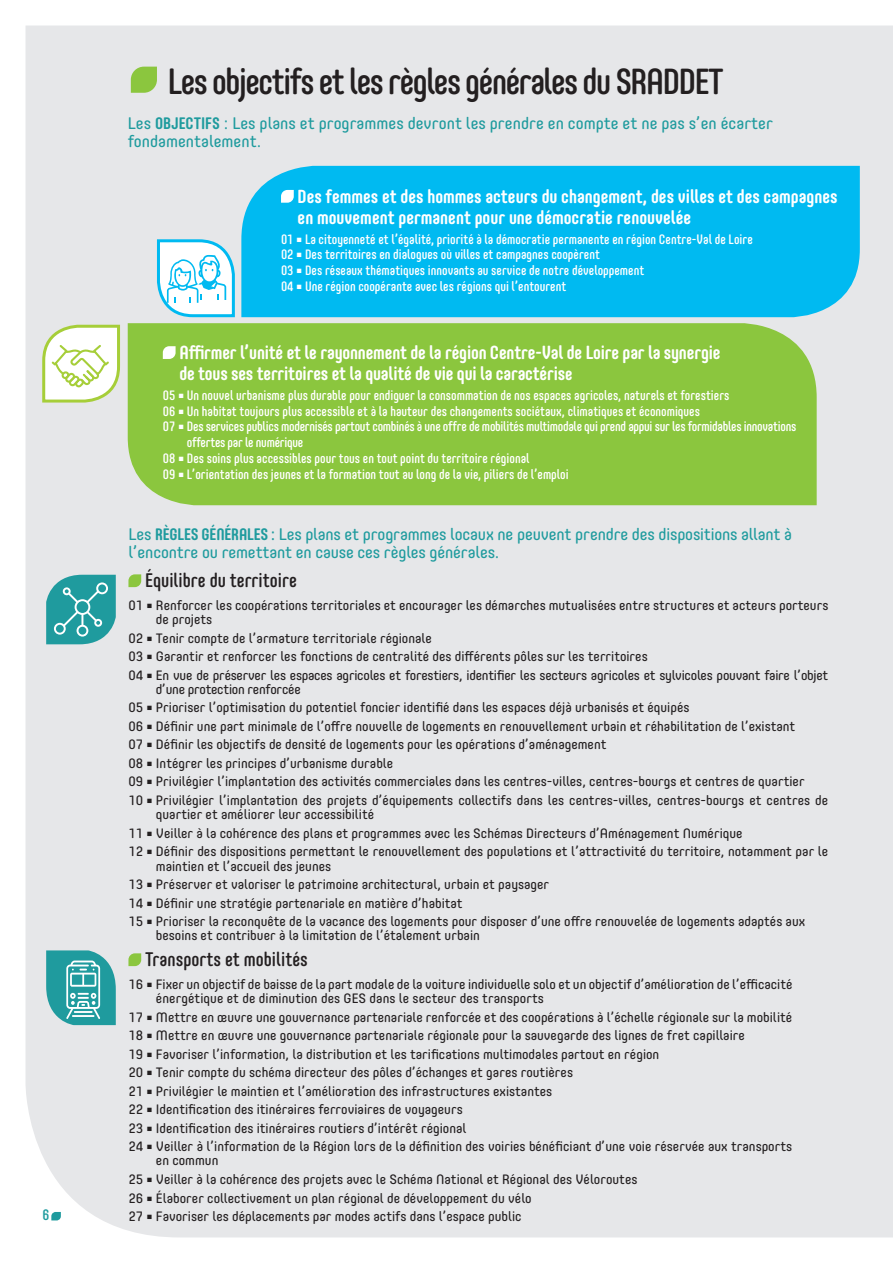
<style>
.page{position:relative;width:893px;height:1263px;background:#fff}
.page>*{position:absolute;margin:0;border:0;box-sizing:border-box;transform-origin:0 0}
.t1{font:500 condensed 36px "Core Mellow";letter-spacing:-.04em;color:#231f20}
.t2{font:500 condensed 19.5px "Core Mellow";color:#231f20}
.t3{font:700 condensed 18.75px/21px "Core Mellow";letter-spacing:-.01em;color:#fff}
.t4{font:16.5px/18px "Core Mellow";letter-spacing:-.01em;color:#1f9b9e}
.t5{font:500 condensed 15px "Core Mellow";color:#1f9b9e}
.t6{font:13.5px/18.5px "Core Mellow";color:#231f20}
.t7{font:500 condensed 13.5px/15.8px "Core Mellow";color:#fff}
.t8{font:500 condensed 13.5px "Core Mellow";letter-spacing:-.02em;color:#fff}
.s1{font-weight:700;font-stretch:condensed}
.s2{font-size:18px}
.s3{font-weight:500;font-stretch:condensed}
</style>
<div class="page">
<div style="left:26px;top:26px;width:867px;height:1211px;background:#e6e7e9"></div>
<svg style="left:51px;top:1212px;width:10px;height:8px"></svg>
<div style="left:128px;top:323px;width:689px;height:182px;background:#8bc63e"></div>
<div style="left:241px;top:166px;width:619px;height:151px;background:#00baf1"></div>
<svg style="left:128px;top:953px;width:13px;height:13px"></svg>
<svg style="left:281px;top:190px;width:13px;height:13px"></svg>
<svg style="left:163px;top:346px;width:13px;height:13px"></svg>
<svg style="left:128px;top:574px;width:13px;height:13px"></svg>
<svg style="left:131px;top:67px;width:26px;height:26px"></svg>
<svg style="left:46px;top:950px;width:70px;height:75px;background:#53b0b3"></svg>
<svg style="left:46px;top:575px;width:70px;height:69px;background:#47abae"></svg>
<svg style="left:155px;top:238px;width:81px;height:81px"></svg>
<svg style="left:41px;top:323px;width:81px;height:81px"></svg>
<p class="t5" style="left:43px;top:1204px;width:8px">6</p>
<h1 class="t1" style="left:168px;top:55px;width:558px">Les objectifs et les règles générales du SRADDET</h1>
<p class="t4" style="left:128px;top:113px;width:647px">Les <span class="s1">OBJECTIFS</span> : Les plans et programmes devront les prendre en compte et ne pas s’en écarter fondamentalement.</p>
<h3 class="t3" style="left:298px;top:185px;width:541px">Des femmes et des hommes acteurs du changement, des villes et des campagnes en mouvement permanent pour une démocratie renouvelée</h3>
<p class="t7" style="left:281px;top:231px;width:473px">01 ▪ La citoyenneté et l’égalité, priorité à la démocratie permanente en région Centre-Val de Loire 02 ▪ Des territoires en dialogues où villes et campagnes coopèrent<br>03 ▪ Des réseaux thématiques innovants au service de notre développement<br>04 ▪ Une région coopérante avec les régions qui l’entourent</p>
<h3 class="t3" style="left:179px;top:341px;width:543px">Affirmer l’unité et le rayonnement de la région Centre-Val de Loire par la synergie de tous ses territoires et la qualité de vie qui la caractéris<span class="s2">e</span></h3>
<p class="t7" style="left:163px;top:387px;width:568px">05 ▪ Un nouvel urbanisme plus durable pour endiguer la consommation de nos espaces agricoles, naturels et forestiers</p>
<p class="t7" style="left:163px;top:403px;width:539px">06 ▪ Un habitat toujours plus accessible et à la hauteur des changements sociétaux, climatiques et économiques</p>
<p class="t8" style="left:163px;top:417px;width:635px">07 ▪ Des services publics modernisés partout combinés à une offre de mobilités multimodale qui prend appui sur les formidables innovations</p>
<p class="t8" style="left:187px;top:432px;width:118px">offertes par le numérique</p>
<p class="t7" style="left:163px;top:450px;width:368px">08 ▪ Des soins plus accessibles pour tous en tout point du territoire régional</p>
<p class="t7" style="left:163px;top:466px;width:407px">09 ▪ L’orientation des jeunes et la formation tout au long de la vie, piliers de l’emploi</p>
<p class="t4" style="left:128px;top:525px;width:665px">Les <span class="s1">RÈGLES GÉNÉRALES</span> <span class="s3">:</span> Les plans et programmes locaux ne peuvent prendre des dispositions allant à l’encontre ou remettant en cause ces règles générales.</p>
<h2 class="t2" style="left:145px;top:566px;width:153px">Équilibre du territoire</h2>
<p class="t6" style="left:156px;top:597px;width:674px;line-height:14.2px;text-indent:-27px">01 ▪ Renforcer les coopérations territoriales et encourager les démarches mutualisées entre structures et acteurs porteurs de projets</p>
<p class="t6" style="left:128px;top:628px;width:701px">02 ▪ Tenir compte de l’armature territoriale régionale<br>03 ▪ Garantir et renforcer les fonctions de centralité des différents pôles sur les territoires<br>04 ▪ En vue de préserver les espaces agricoles et forestiers, identifier les secteurs agricoles et sylvicoles pouvant faire l’objet</p>
<p class="t6" style="left:128px;top:679px;width:701px;text-indent:27px">d’une protection renforcée<br>05 ▪ Prioriser l’optimisation du potentiel foncier identifié dans les espaces déjà urbanisés et équipés<br>06 ▪ Définir une part minimale de l’offre nouvelle de logements en renouvellement urbain et réhabilitation de l’existant<br>07 ▪ Définir les objectifs de densité de logements pour les opérations d’aménagement<br>08 ▪ Intégrer les principes d’urbanisme durable<br>09 ▪ Privilégier l’implantation des activités commerciales dans les centres-villes, centres-bourgs et centres de quartier<br>10 ▪ Privilégier l’implantation des projets d’équipements collectifs dans les centres-villes, centres-bourgs et centres de</p>
<p class="t6" style="left:128px;top:805px;width:701px;text-indent:27px">quartier et améliorer leur accessibilité<br>11 ▪ Veiller à la cohérence des plans et programmes avec les Schémas Directeurs d’Aménagement Numérique<br>12 ▪ Définir des dispositions permettant le renouvellement des populations et l’attractivité du territoire, notamment par le</p>
<p class="t6" style="left:128px;top:856px;width:678px;text-indent:27px">maintien et l’accueil des jeunes<br>13 ▪ Préserver et valoriser le patrimoine architectural, urbain et paysager<br>14 ▪ Définir une stratégie partenariale en matière d’habitat<br>15 ▪ Prioriser la reconquête de la vacance des logements pour disposer d’une offre renouvelée de logements adaptés aux</p>
<p class="t6" style="left:156px;top:926px;width:325px">besoins et contribuer à la limitation de l’étalement urbain</p>
<h2 class="t2" style="left:145px;top:945px;width:164px">Transports et mobilités</h2>
<p class="t6" style="left:156px;top:976px;width:638px;line-height:14.2px;text-indent:-27px">16 ▪ Fixer un objectif de baisse de la part modale de la voiture individuelle solo et un objectif d’amélioration de l’efficacité énergétique et de diminution des GES dans le secteur des transports</p>
<p class="t6" style="left:128px;top:1007px;width:665px">17 ▪ Mettre en œuvre une gouvernance partenariale renforcée et des coopérations à l’échelle régionale sur la mobilité 18 ▪ Mettre en œuvre une gouvernance partenariale régionale pour la sauvegarde des lignes de fret capillaire<br>19 ▪ Favoriser l’information, la distribution et les tarifications multimodales partout en région<br>20 ▪ Tenir compte du schéma directeur des pôles d’échanges et gares routières<br>21 ▪ Privilégier le maintien et l’amélioration des infrastructures existantes<br>22 ▪ Identification des itinéraires ferroviaires de voyageurs<br>23 ▪ Identification des itinéraires routiers d’intérêt régional<br>24 ▪ Veiller à l’information de la Région lors de la définition des voiries bénéficiant d’une voie réservée aux transports</p>
<p class="t6" style="left:128px;top:1151px;width:510px;text-indent:27px">en commun<br>25 ▪ Veiller à la cohérence des projets avec le Schéma National et Régional des Véloroutes 26 ▪ Élaborer collectivement un plan régional de développement du vélo<br>27 ▪ Favoriser les déplacements par modes actifs dans l’espace public</p>
</div>
